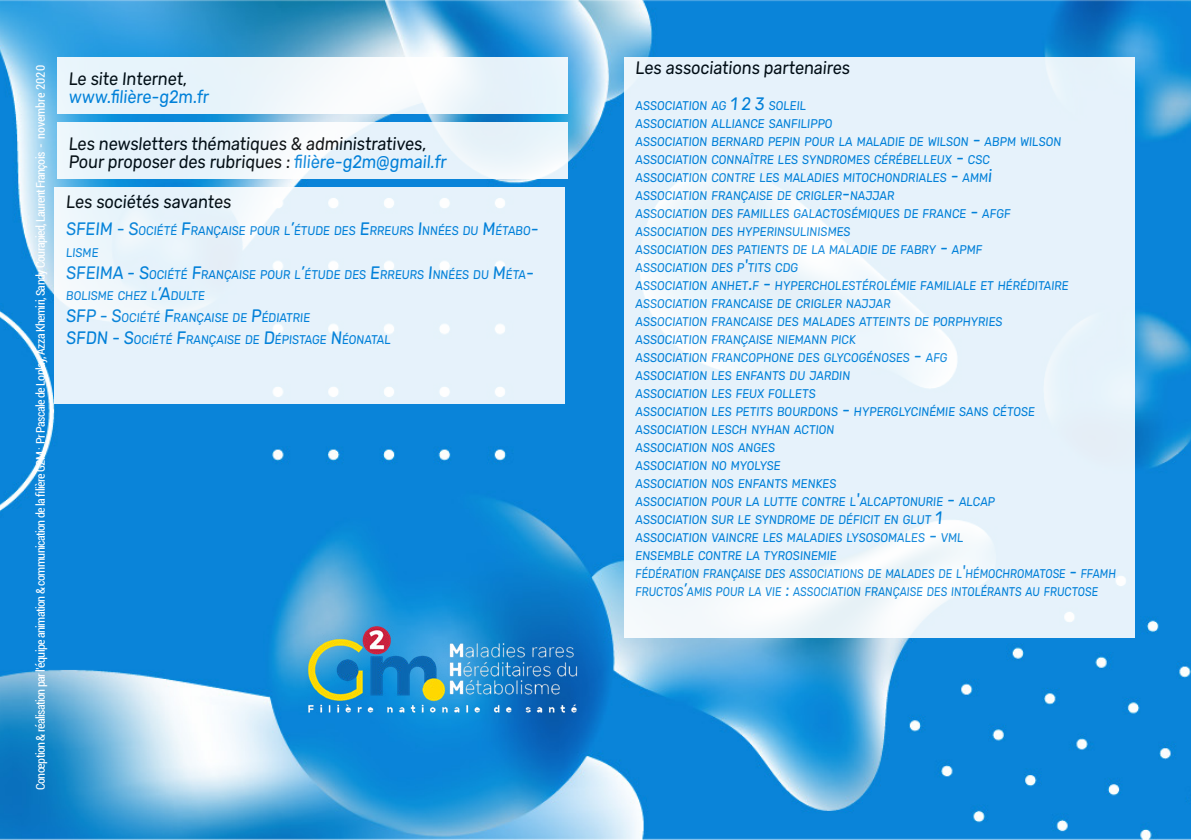
<style>
.page{position:relative;width:1191px;height:840px;background:#fff}
.page>*{position:absolute;margin:0;border:0;box-sizing:border-box;transform-origin:0 0}
.t1{font:18px/18px "Rubik";color:#000;scale:.9 1}
.t2{font:18px "Rubik";color:#0080d9;scale:.9 1}
.t3{font:12.6px/18px "Rubik";color:#0080d9;scale:.9 1}
.t4{font:condensed 12px "Roboto";letter-spacing:-.05em;color:#fff}
.s1{color:#0080d9}
.s2{font-size:18px}
</style>
<div class="page">
<img style="left:0;top:0;width:1191px;height:839px">
<img style="left:282px;top:618px;width:321px;height:102px">
<div style="left:57px;top:57px;width:510px;height:56px;background:linear-gradient(to right,#e9f5fb,#f1f7fb)"></div>
<svg style="left:57px;top:122px;width:510px;height:57px;fill:#e6f3fb"></svg>
<svg style="left:624px;top:57px;width:510px;height:580px;background:#e8f3fb"></svg>
<div style="left:54px;top:187px;width:511px;height:217px;background:#e6f2fb"></div>
<p class="t4" style="left:32px;top:789px;width:725px;rotate:-90deg">Conception &amp; réalisation par l’équipe animation &amp; communication de la filière G2M : Pr Pascale de Lonlay, Azza Khemiri, Sandy Courapied, Laurent François - novembre 2020</p>
<h1 class="t1" style="left:68px;top:70px;width:135px">Le site Internet,</h1>
<h1 class="t2" style="left:68px;top:86px;width:160px">www.filière-g2m.fr</h1>
<h1 class="t1" style="left:68px;top:135px;width:423px">Les newsletters thématiques &amp; administratives,<br>Pour proposer des rubriques : <span class="s1">filière-g2m@gmail.fr</span></h1>
<h1 class="t1" style="left:66px;top:193px;width:187px">Les sociétés savantes</h1>
<p class="t3" style="left:66px;top:220px;width:528px;line-height:21.6px"><span class="s2">SFEIM - S</span>OCI ÉTÉ <span class="s2">F</span>RANÇAISE POUR L<span class="s2">’</span>ÉTUDE DES <span class="s2">E</span>RREURS <span class="s2">I</span>NNÉES DU <span class="s2">M</span>ÉTABO<span class="s2">-</span>LISME<br><span class="s2">SFEIMA - S</span>OCI ÉTÉ <span class="s2">F</span>RANÇAISE POUR L<span class="s2">’</span>ÉTUDE DES <span class="s2">E</span>RREURS <span class="s2">I</span>NNÉES DU <span class="s2">M</span>ÉTA<span class="s2">-</span>BOLISME</p>
<p class="t3" style="left:66px;top:285px;width:364px;line-height:21.6px;text-indent:52px">CHEZ L<span class="s2">’A</span>DULTE<br><span class="s2">SFP - S</span>OCI ÉTÉ <span class="s2">F</span>RANÇAISE DE <span class="s2">P</span>ÉDIATRIE<br><span class="s2">SFDN - S</span>OCI ÉTÉ <span class="s2">F</span>RANÇAISE DE <span class="s2">D</span> ÉPISTAGE <span class="s2">N</span> ÉONATAL</p>
<h1 class="t1" style="left:635px;top:59px;width:242px">Les associations partenaires</h1>
<p class="t3" style="left:635px;top:96px;width:537px">ASSOCIATION AG <span class="s2">1 2 3</span> SOLEIL<br>ASSOCIATION ALLIANCE SANFILIPPO<br>ASSOCIATION BERNARD PEPIN POUR LA MALADIE DE WILSON <span class="s2">-</span> ABPM WILSON ASSOCIATION CONNAÎTRE LES SYNDROMES CÉRÉBELLEUX <span class="s2">-</span> CSC<br>ASSOCIATION CONTRE LES MALADIES MITOCHONDRIALES <span class="s2">-</span> AMM<span class="s2">i<br></span>ASSOCIATION FRANÇAISE DE CRIGLER<span class="s2">-</span>NAJJAR<br>ASSOCIATION DES FAMILLES GALACTOSÉMIQUES DE FRANCE <span class="s2">-</span> AFGF<br>ASSOCIATION DES HYPERINSULINISMES<br>ASSOCIATION DES PATIENTS DE LA MALADIE DE FABRY <span class="s2">-</span> APMF<br>ASSOCIATION DES P<span class="s2">'</span>TITS CDG<br>ASSOCIATION ANHET<span class="s2">.</span>F <span class="s2">-</span> HYPERCHOLESTÉROLÉMIE FAMILIALE ET HÉRÉDITAIRE ASSOCIATION FRANCAISE DE CRIGLER NAJJAR<br>ASSOCIATION FRANCAISE DES MALADES ATTEINTS DE PORPHYRIES<br>ASSOCIATION FRANÇAISE NIEMANN PICK<br>ASSOCIATION FRANCOPHONE DES GLYCOGÉNOSES <span class="s2">-</span> AFG<br>ASSOCIATION LES ENFANTS DU JARDIN<br>ASSOCIATION LES FEUX FOLLETS<br>ASSOCIATION LES PETITS BOURDONS <span class="s2">-</span> HYPERGLYCINÉMIE SANS CÉTOSE<br>ASSOCIATION LESCH NYHAN ACTION<br>ASSOCIATION NOS ANGES<br>ASSOCIATION NO MYOLYSE<br>ASSOCIATION NOS ENFANTS MENKES<br>ASSOCIATION POUR LA LUTTE CONTRE L<span class="s2">'</span>ALCAPTONURIE <span class="s2">-</span> ALCAP<br>ASSOCIATION SUR LE SYNDROME DE DÉFICIT EN GLUT <span class="s2">1<br></span>ASSOCIATION VAINCRE LES MALADIES LYSOSOMALES <span class="s2">-</span> VML<br>ENSEMBLE CONTRE LA TYROSINEMIE<br>FÉDÉRATION FRANÇAISE DES ASSOCIATIONS DE MALADES DE L<span class="s2">'</span>HÉMOCHROMATOSE <span class="s2">-</span> FFAMH FRUCTOS<span class="s2">’</span>AMIS POUR LA VIE <span class="s2">:</span> ASSOCIATION FRANÇAISE DES INTOLÉRANTS AU FRUCTOSE</p>
</div>
